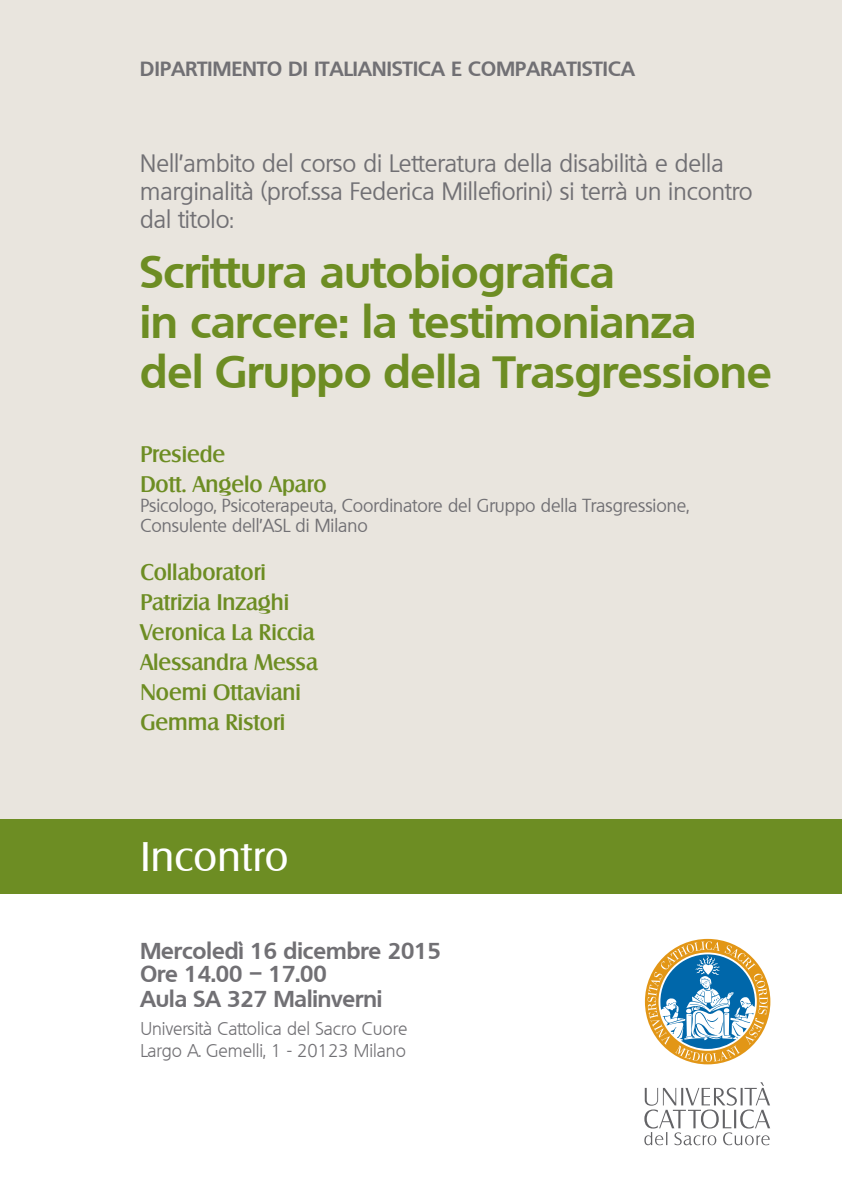
<style>
.page{position:relative;width:842px;height:1191px;background:#fff}
.page>*{position:absolute;margin:0;border:0;box-sizing:border-box;transform-origin:0 0}
.t1{font:700 44px "Quebec";color:#6d8d23}
.t2{font:40.2px "Salzburg";letter-spacing:.01em;color:#fff}
.t3{font:24px/28px "Quebec";color:#717074}
.t4{font:700 22.4px "Quebec";color:#717074}
.t5{font:500 22px "Salzburg";color:#6d8d23}
.t6{font:700 20px "Quebec";letter-spacing:.015em;color:#717074}
.t7{font:18px/20px "Quebec";color:#717074}
.t8{font:300 18px "Quebec";color:#717074}
</style>
<div class="page">
<div style="left:0;top:0;width:842px;height:832px;background:#e9e5de"></div>
<div style="left:0;top:819px;width:842px;height:74px;background:#6d8d23"></div>
<svg style="left:645px;top:939px;width:125px;height:125px"></svg>
<svg style="left:644px;top:1082px;width:126px;height:63px"></svg>
<p class="t6" style="left:140px;top:56px;width:496px">DIPARTIMENTO DI ITALIANISTICA E COMPARATISTICA</p>
<p class="t3" style="left:140px;top:149px;width:614px">Nell’ambito del corso di Letteratura della disabilità e della marginalità (prof.ssa Federica Millefiorini) si terrà un incontro dal titolo:</p>
<p class="t1" style="left:140px;top:243px;width:476px">Scrittura autobiografica</p>
<p class="t1" style="left:140px;top:293px;width:557px">in carcere: la testimonianza</p>
<p class="t1" style="left:140px;top:343px;width:633px">del Gruppo della Trasgressione</p>
<p class="t5" style="left:140px;top:441px;width:86px">Presiede</p>
<p class="t5" style="left:140px;top:471px;width:188px">Dott. Angelo Aparo</p>
<p class="t7" style="left:140px;top:495px;width:550px">Psicologo, Psicoterapeuta, Coordinatore del Gruppo della Trasgressione,<br>Consulente dell’ASL di Milano</p>
<p class="t5" style="left:140px;top:559px;width:127px">Collaboratori</p>
<p class="t5" style="left:140px;top:589px;width:150px">Patrizia Inzaghi</p>
<p class="t5" style="left:140px;top:619px;width:176px">Veronica La Riccia</p>
<p class="t5" style="left:140px;top:649px;width:179px">Alessandra Messa</p>
<p class="t5" style="left:140px;top:679px;width:162px">Noemi Ottaviani</p>
<p class="t5" style="left:140px;top:709px;width:146px">Gemma Ristori</p>
<p class="t2" style="left:140px;top:832px;width:150px">Incontro</p>
<p class="t4" style="left:140px;top:936px;width:302px">Mercoledì 16 dicembre 2015</p>
<p class="t4" style="left:140px;top:959px;width:188px">Ore 14.00 – 17.00</p>
<p class="t4" style="left:140px;top:984px;width:243px">Aula SA 327 Malinverni</p>
<p class="t8" style="left:140px;top:1017px;width:269px">Università Cattolica del Sacro Cuore</p>
<p class="t8" style="left:140px;top:1039px;width:267px">Largo A. Gemelli, 1 - 20123 Milano</p>
</div>
